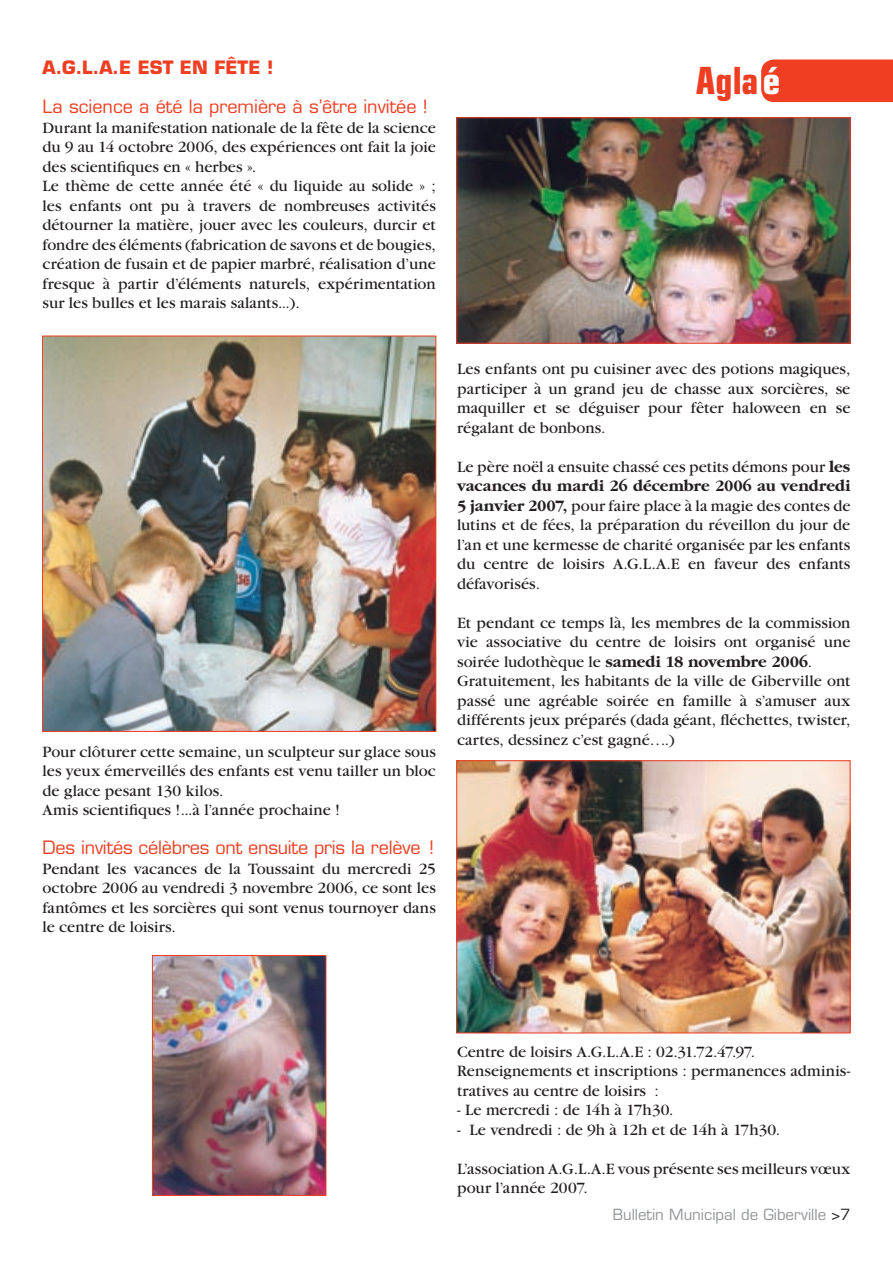
<style>
.page{position:relative;width:893px;height:1263px;background:#fff}
.page>*{position:absolute;margin:0;border:0;box-sizing:border-box;transform-origin:0 0}
.t1{font:700 condensed 37.5px "Eurostile";color:#ef3e22}
.t2{font:18px "Eurostile";letter-spacing:-.01em;color:#ef3e22}
.t3{font:700 18px "Eurostile";color:#ef3e22}
.t4{font:16.5px/19.5px "Garamond";letter-spacing:.005em;color:#231f20}
.t5{font:15px "Eurostile";color:#939598}
.s1{color:#fff}
.s2{font-weight:700}
.s3{color:#231f20}
</style>
<div class="page">
<div style="left:761px;top:60px;width:132px;height:42px;background:#ef3e22"></div>
<img style="left:44px;top:338px;width:390px;height:392px">
<div style="left:42px;top:336px;width:394px;height:396px;border:1px solid #ef3e22"></div>
<img style="left:154px;top:957px;width:170px;height:237px">
<div style="left:152px;top:955px;width:174px;height:241px;border:1px solid #ef3e22"></div>
<img style="left:458px;top:119px;width:390px;height:223px">
<div style="left:456px;top:117px;width:394px;height:227px;border:1px solid #ef3e22"></div>
<img style="left:458px;top:762px;width:390px;height:269px">
<div style="left:456px;top:760px;width:394px;height:273px;border:1px solid #ef3e22"></div>
<p class="t3" style="left:43px;top:56px;width:232px">A.G.L.A.E EST EN FÊTE !</p>
<p class="t2" style="left:43px;top:96px;width:387px">La science a été la première à s’être invitée !</p>
<p class="t4" style="left:43px;top:118px;width:395px">Durant la manifestation nationale de la fête de la science du 9 au 14 octobre 2006, des expériences ont fait la joie des scientifiques en « herbes ».<br>Le thème de cette année été « du liquide au solide » ; les enfants ont pu à travers de nombreuses activités détourner la matière, jouer avec les couleurs, durcir et fondre des éléments (fabrication de savons et de bougies, création de fusain et de papier marbré, réalisation d’une fresque à partir d’éléments naturels, expérimentation sur les bulles et les marais salants...).</p>
<h1 class="t1" style="left:696px;top:58px;width:86px">Agla <span class="s1">é</span></h1>
<p class="t4" style="left:43px;top:742px;width:395px">Pour clôturer cette semaine, un sculpteur sur glace sous les yeux émerveillés des enfants est venu tailler un bloc de glace pesant 130 kilos.<br>Amis scientifiques !...à l’année prochaine !</p>
<p class="t2" style="left:43px;top:837px;width:393px">Des invités célèbres ont ensuite pris la relève !</p>
<p class="t4" style="left:43px;top:859px;width:395px;text-align:justify">Pendant les vacances de la Toussaint du mercredi 25 octobre 2006 au vendredi 3 novembre 2006, ce sont les fantômes et les sorcières qui sont venus tournoyer dans le centre de loisirs.</p>
<p class="t4" style="left:457px;top:359px;width:395px;text-align:justify">Les enfants ont pu cuisiner avec des potions magiques, participer à un grand jeu de chasse aux sorcières, se maquiller et se déguiser pour fêter haloween en se régalant de bonbons.</p>
<p class="t4" style="left:457px;top:457px;width:395px;text-align:justify">Le père noël a ensuite chassé ces petits démons pour <span class="s2">les vacances du mardi 26 décembre 2006 au vendredi 5 janvier 2007,</span> pour faire place à la magie des contes de lutins et de fées, la préparation du réveillon du jour de l’an et une kermesse de charité organisée par les enfants du centre de loisirs A.G.L.A.E en faveur des enfants défavorisés.</p>
<p class="t4" style="left:457px;top:613px;width:395px">Et pendant ce temps là, les membres de la commission vie associative du centre de loisirs ont organisé une soirée ludothèque le <span class="s2">samedi 18 novembre 2006</span>.<br>Gratuitement, les habitants de la ville de Giberville ont passé une agréable soirée en famille à s’amuser aux différents jeux préparés (dada géant, fléchettes, twister, cartes, dessinez c’est gagné….)</p>
<p class="t4" style="left:457px;top:1042px;width:395px">Centre de loisirs A.G.L.A.E : 02.31.72.47.97.<br>Renseignements et inscriptions : permanences adminis&shy;tratives au centre de loisirs :</p>
<p class="t4" style="left:457px;top:1101px;width:218px">- Le mercredi : de 14h à 17h30.</p>
<p class="t4" style="left:457px;top:1120px;width:325px">- Le vendredi : de 9h à 12h et de 14h à 17h30.</p>
<p class="t4" style="left:457px;top:1159px;width:395px">L’association A.G.L.A.E vous présente ses meilleurs vœux pour l’année 2007.</p>
<p class="t5" style="left:613px;top:1205px;width:239px">Bulletin Municipal de Giberville <span class="s3">&gt;7</span></p>
</div>
